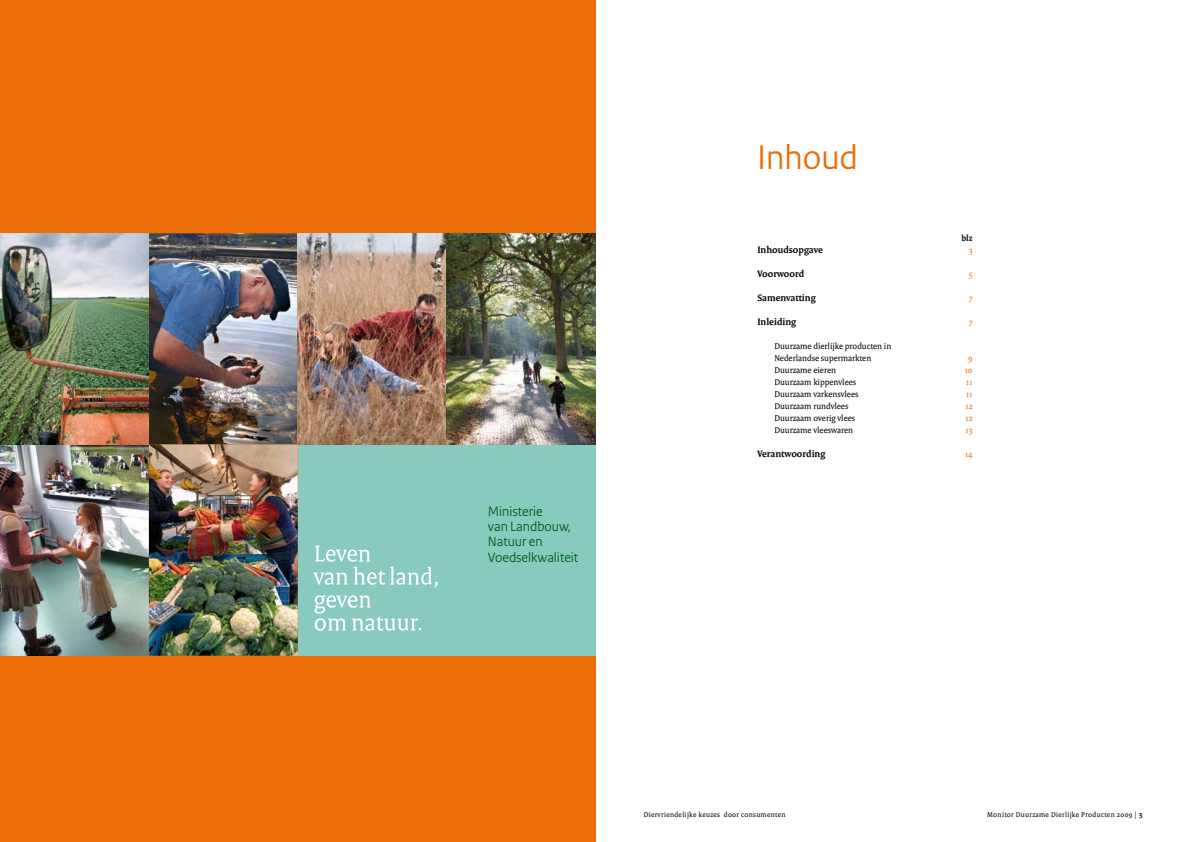
<style>
.page{position:relative;width:1191px;height:842px;background:#fff}
.page>*{position:absolute;margin:0;border:0;box-sizing:border-box;transform-origin:0 0}
.t1{font:36px "Rijksoverheid Sans";color:#eb6e08}
.t2{font:14.2px/15.2px "Rijksoverheid Sans";color:#005e1d}
.t3{font:700 10px "Rijksoverheid Serif";color:#000}
.t4{font:9px/12px "Rijksoverheid Serif";color:#000}
.t5{font:9px "Rijksoverheid Serif";color:#eb6e08}
.t6{font:700 9px "Rijksoverheid Serif";color:#000}
.t7{font:7.5px "Rijksoverheid Serif";letter-spacing:.04em;color:#000}
.s1{font-family:"Rijksoverheid Sans";font-weight:700}
</style>
<div class="page">
<div style="left:0;top:0;width:595px;height:842px;background:#eb6e08"></div>
<div style="left:298px;top:444px;width:297px;height:212px;background:#88cabd"></div>
<img style="left:0;top:233px;width:298px;height:423px">
<img style="left:298px;top:233px;width:297px;height:211px">
<svg style="left:313px;top:545px;width:124px;height:86px"></svg>
<h2 class="t2" style="left:488px;top:504px;width:92px">Ministerie<br>van Landbouw,<br>Natuur en<br>Voedselkwaliteit</h2>
<h1 class="t1" style="left:757px;top:137px;width:102px">Inhoud</h1>
<p class="t6" style="left:961px;top:233px;width:13px">blz</p>
<p class="t3" style="left:757px;top:244px;width:67px">Inhoudsopgave</p>
<p class="t5" style="left:968px;top:245px;width:5px">3</p>
<p class="t3" style="left:757px;top:268px;width:48px">Voorwoord</p>
<p class="t5" style="left:968px;top:269px;width:5px">5</p>
<p class="t3" style="left:757px;top:292px;width:60px">Samenvatting</p>
<p class="t5" style="left:968px;top:293px;width:5px">7</p>
<p class="t3" style="left:757px;top:316px;width:40px">Inleiding</p>
<p class="t5" style="left:968px;top:317px;width:5px">7</p>
<p class="t4" style="left:774px;top:340px;width:118px">Duurzame dierlijke producten in<br>Nederlandse supermarkten</p>
<p class="t5" style="left:968px;top:353px;width:6px">9</p>
<p class="t4" style="left:774px;top:364px;width:63px">Duurzame eieren</p>
<p class="t5" style="left:964px;top:365px;width:9px">10</p>
<p class="t4" style="left:774px;top:376px;width:83px">Duurzaam kippenvlees</p>
<p class="t5" style="left:966px;top:377px;width:8px">11</p>
<p class="t4" style="left:774px;top:388px;width:85px">Duurzaam varkensvlees</p>
<p class="t5" style="left:966px;top:389px;width:8px">11</p>
<p class="t4" style="left:774px;top:400px;width:75px">Duurzaam rundvlees</p>
<p class="t5" style="left:965px;top:401px;width:9px">12</p>
<p class="t4" style="left:774px;top:412px;width:82px">Duurzaam overig vlees</p>
<p class="t5" style="left:965px;top:413px;width:9px">12</p>
<p class="t4" style="left:774px;top:424px;width:80px">Duurzame vleeswaren</p>
<p class="t5" style="left:965px;top:425px;width:9px">13</p>
<p class="t3" style="left:757px;top:448px;width:69px">Verantwoording</p>
<p class="t5" style="left:965px;top:449px;width:9px">14</p>
<p class="t7" style="left:643px;top:810px;width:143px">Diervriendelijke keuzes door consumenten</p>
<p class="t7" style="left:987px;top:810px;width:157px">Monitor Duurzame Dierlijke Producten 2009 | <span class="s1">3</span></p>
</div>
